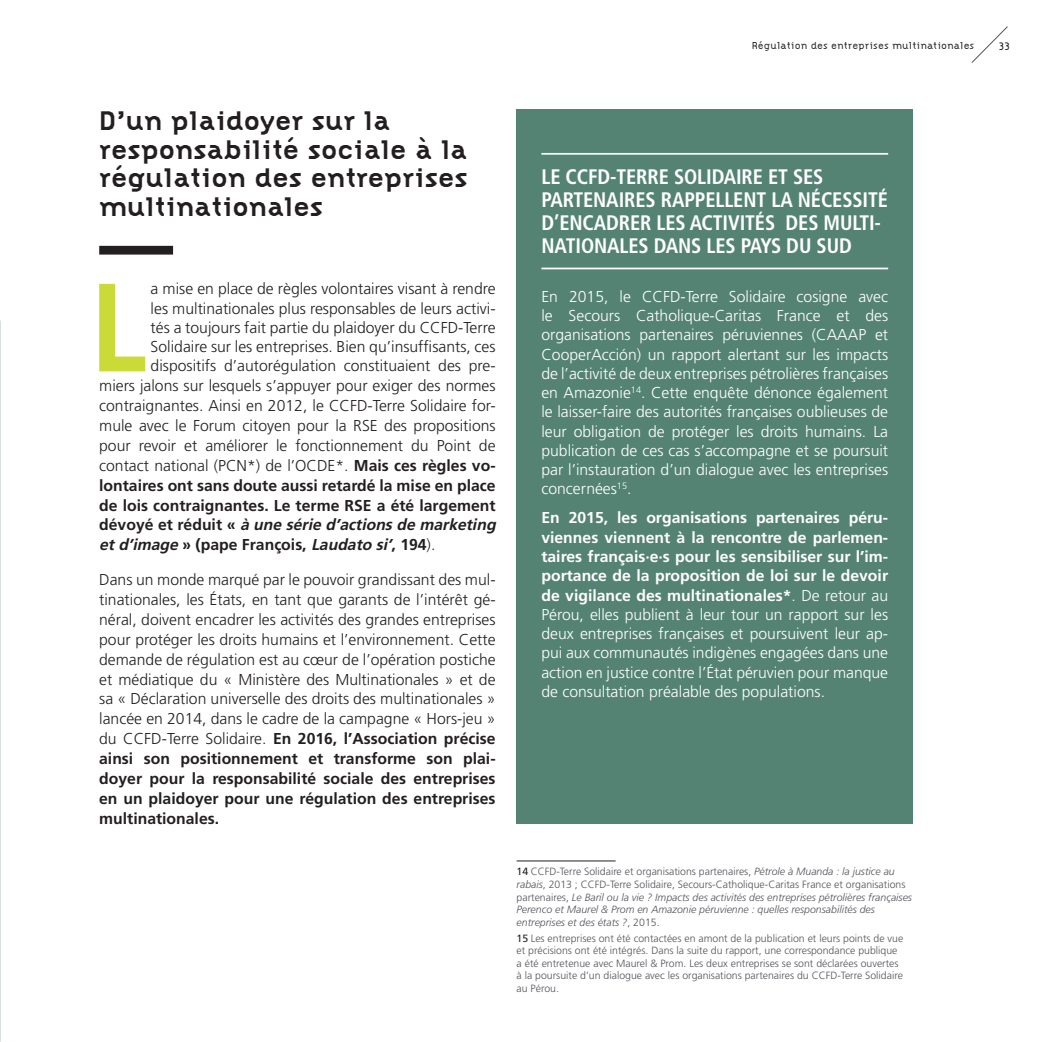
<style>
.page{position:relative;width:1042px;height:1042px;background:#fff}
.page>*{position:absolute;margin:0;border:0;box-sizing:border-box;transform-origin:0 0}
.LETTRINE{font:700 131.25px "Citizen";color:#cadb37}
.TITRE_1{font:700 28px/28.7px "Citizen";color:#231f20}
.ENCARDRé_titre{font:700 condensed 21px/22.8px "Frutiger";letter-spacing:-.005em;color:#fff}
.TEXTE_COURANT{font:300 15.75px/19.2px "Frutiger";color:#fff;text-align:justify}
.TEXTE_COURANT-2{font:300 15.75px/19.9px "Frutiger";color:#231f20;text-align:justify}
.LETTRINE-2{font:300 15.75px "Frutiger";color:#231f20}
.LETTRINE-3{font:700 15.75px "Frutiger";color:#231f20}
.LETTRINE-4{font:italic 700 15.75px "Frutiger";color:#231f20}
.t1{font:300 11.38px "Citizen";color:#231f20}
.ANNOTATIONS_bas_de_p{font:italic 300 10.5px/12.6px "Frutiger";color:#545259}
.ANNOTATIONS_bas_de_p-2{font:300 10.5px/12.6px "Frutiger";color:#545259}
.t2{font:300 10.5px "Citizen";color:#231f20}
.s1{font-weight:700}
.s2{font-style:normal}
.s3{font-weight:300;font-style:normal}
.s4{font-weight:400;font-style:normal;color:#231f20}
.s5{font-weight:400;color:#231f20}
</style>
<div class="page">
<img style="left:0;top:320px;width:1px;height:722px">
<svg style="left:971px;top:26px;width:37px;height:37px"></svg>
<div style="left:99px;top:246px;width:74px;height:9px;background:#231f20"></div>
<div style="left:516px;top:109px;width:397px;height:714px;background:#548374"></div>
<hr style="left:541px;top:153px;width:347px;height:2px;background:#fff">
<hr style="left:541px;top:268px;width:347px;height:1px;background:#fff">
<hr style="left:516px;top:860px;width:99px;height:1px;background:#231f20">
<p class="t2" style="left:752px;top:39px;width:224px">Régulation des entreprises multinationales</p>
<p class="t1" style="left:998px;top:40px;width:13px">33</p>
<p class="TITRE_1" style="left:99px;top:106px;width:370px">D’un plaidoyer sur la responsabilité sociale à la régulation des entreprises multinationales</p>
<p class="LETTRINE" style="left:89px;top:250px;width:63px">L</p>
<p class="LETTRINE-2" style="left:151px;top:280px;width:346px">a mise en place de règles volontaires visant à rendre</p>
<p class="LETTRINE-2" style="left:151px;top:299px;width:346px">les multinationales plus responsables de leurs activi-</p>
<p class="LETTRINE-2" style="left:151px;top:318px;width:346px">tés a toujours fait partie du plaidoyer du CCFD-Terre</p>
<p class="LETTRINE-2" style="left:151px;top:338px;width:346px">Solidaire sur les entreprises. Bien qu’insuffisants, ces</p>
<p class="LETTRINE-2" style="left:151px;top:357px;width:346px">dispositifs d’autorégulation constituaient des pre-</p>
<p class="LETTRINE-2" style="left:99px;top:377px;width:398px">miers jalons sur lesquels s’appuyer pour exiger des normes</p>
<p class="LETTRINE-2" style="left:99px;top:397px;width:398px">contraignantes. Ainsi en 2012, le CCFD-Terre Solidaire for-</p>
<p class="LETTRINE-2" style="left:99px;top:417px;width:398px">mule avec le Forum citoyen pour la RSE des propositions</p>
<p class="LETTRINE-2" style="left:99px;top:436px;width:398px">pour revoir et améliorer le fonctionnement du Point de</p>
<p class="LETTRINE-2" style="left:99px;top:456px;width:398px">contact national (PCN*) de l’OCDE*. <span class="s1">Mais ces règles vo-</span></p>
<p class="LETTRINE-3" style="left:99px;top:476px;width:398px">lontaires ont sans doute aussi retardé la mise en place</p>
<p class="LETTRINE-3" style="left:99px;top:496px;width:398px">de lois contraignantes. Le terme RSE a été largement</p>
<p class="LETTRINE-4" style="left:99px;top:516px;width:402px"><span class="s2">d é v o y é e t r é d u i t «</span> à une série d’actionsde marketing</p>
<p class="LETTRINE-4" style="left:99px;top:535px;width:338px">etd’image<span class="s2">» (pape François,</span> Laudato si’<span class="s2">, 194</span><span class="s3">).</span></p>
<p class="TEXTE_COURANT-2" style="left:99px;top:569px;width:398px">Dans un monde marqué par le pouvoir grandissant des mul&shy;tinationales, les États, en tant que garants de l’intérêt gé&shy;néral, doivent encadrer les activités des grandes entreprises pour protéger les droits humains et l’environnement. Cette demande de régulation est au cœur de l’opération postiche et médiatique du « Ministère des Multinationales » et de sa « Déclaration universelle des droits des multinationales » lancée en 2014, dans le cadre de la campagne « Hors-jeu » du CCFD-Terre Solidaire. <span class="s1">En 2016, l’Association précise ainsi son positionnement et transforme son plai&shy;doyer pour la responsabilité sociale des entreprises en un plaidoyer pour une régulation des entreprises multinationales.</span></p>
<p class="ENCARDRé_titre" style="left:541px;top:166px;width:348px">LE CCFD-TERRE SOLIDAIRE ET SES PARTENAIRES RAPPELLENT LA NÉCESSITÉ D’ENCADRER LES ACTIVITÉS DES MULTI-NATIONALES DANS LES PAYS DU SUD</p>
<p class="TEXTE_COURANT" style="left:541px;top:287px;width:348px">En 2015, le CCFD-Terre Solidaire cosigne avec le Secours Catholique-Caritas France et des organisations partenaires péruviennes (CAAAP et CooperAcción) un rapport alertant sur les impacts de l’activité de deux entreprises pétrolières françaises en Amazonie<sup>14</sup>. Cette enquête dénonce également le laisser-faire des autorités françaises oublieuses de leur obligation de protéger les droits humains. La publication de ces cas s’accompagne et se poursuit par l’instauration d’un dialogue avec les entreprises concernées<sup>15</sup>.</p>
<p class="TEXTE_COURANT" style="left:541px;top:508px;width:348px"><span class="s1">En 2015, les organisations partenaires péru&shy;viennes viennent à la rencontre de parlemen&shy;taires français·e·s pour les sensibiliser sur l’im&shy;portance de la proposition de loi sur le devoir de vigilance des multinationales*</span>. De retour au Pérou, elles publient à leur tour un rapport sur les deux entreprises françaises et poursuivent leur ap&shy;pui aux communautés indigènes engagées dans une action en justice contre l’État péruvien pour manque de consultation préalable des populations.</p>
<p class="ANNOTATIONS_bas_de_p" style="left:516px;top:865px;width:397px"><span class="s4">14</span> <span class="s2">CCFD-Terre Solidaire et organisations partenaires,</span> Pétrole à Muanda : la justice au rabais<span class="s2">, 2013 ; CCFD-Terre Solidaire, Secours-Catholique-Caritas France et organisations partenaires,</span> Le Baril ou la vie ? Impacts des activités des entreprises pétrolières françaises Perenco et Maurel &amp; Prom en Amazonie péruvienne : quelles responsabilités des entreprises et des états ?<span class="s2">, 2015.</span></p>
<p class="ANNOTATIONS_bas_de_p-2" style="left:516px;top:931px;width:388px"><span class="s5">15</span> Les entreprises ont été contactées en amont de la publication et leurs points de vue et précisions ont été intégrés. Dans la suite du rapport, une correspondance publique a été entretenue avec Maurel &amp; Prom. Les deux entreprises se sont déclarées ouvertes à la poursuite d’un dialogue avec les organisations partenaires du CCFD-Terre Solidaire au Pérou.</p>
</div>
